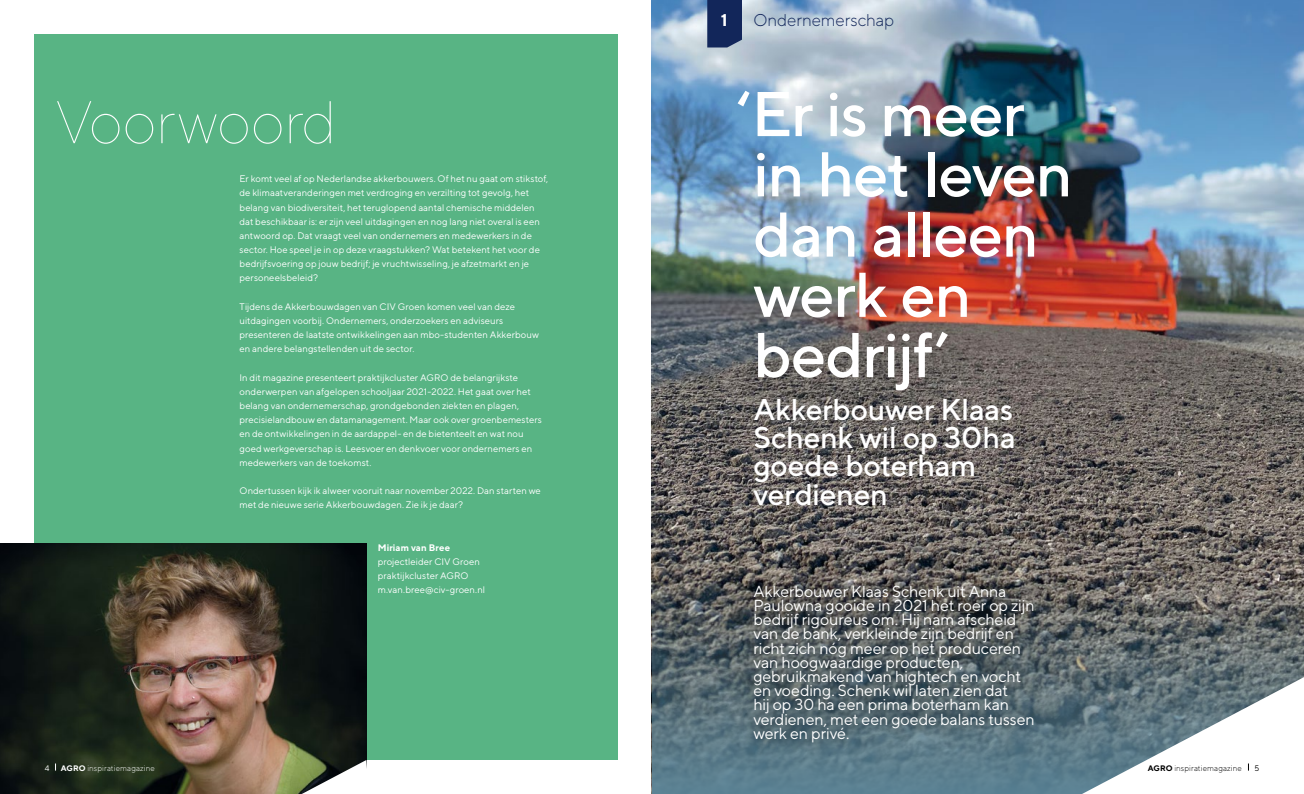
<style>
.page{position:relative;width:1304px;height:794px;background:#fff}
.page>*{position:absolute;margin:0;border:0;box-sizing:border-box;transform-origin:0 0}
.t1{font:500 63px/60.2px "TT Norms";letter-spacing:-.02em;color:#fff}
.t2{font:100 60px "TT Norms";letter-spacing:-.025em;color:#fff}
.t3{font:500 30px/28.4px "TT Norms";letter-spacing:-.01em;color:#fff}
.t4{font:300 17px "TT Norms";letter-spacing:-.005em;color:#12265a}
.t5{font:700 17px "TT Norms";color:#fff}
.t6{font:16px/14.2px "TT Norms";letter-spacing:-.01em;color:#fff}
.t7{font:9.5px/14.2px "TT Norms";letter-spacing:.005em;color:#fff}
.t8{font:700 9.5px "TT Norms";letter-spacing:.01em;color:#fff}
.t9{font:300 8px "TT Norms";letter-spacing:.01em;color:#fff}
.t10{font:300 8px "TT Norms";letter-spacing:.01em;color:#000}
.t11{font:8px "TT Norms";color:#fff}
.t12{font:8px "TT Norms";color:#000}
.s1{font-weight:700}
</style>
<div class="page">
<div style="left:34px;top:34px;width:584px;height:726px;background:#58b484"></div>
<img style="left:652px;top:0;width:652px;height:583px">
<svg style="left:652px;top:583px;width:652px;height:211px;background:#5d6f75"></svg>
<div style="left:707px;top:0;width:35px;height:47px;background:#12265a"></div>
<div style="left:742px;top:574px;width:304px;height:178px;background:#000;opacity:.75"></div>
<img style="left:0;top:544px;width:366px;height:250px">
<svg style="left:302px;top:760px;width:65px;height:34px"></svg>
<svg style="left:1082px;top:677px;width:222px;height:117px"></svg>
<h2 class="t2" style="left:55px;top:86px;width:283px">Voorwoord</h2>
<p class="t7" style="left:240px;top:171px;width:310px">Er komt veel af op Nederlandse akkerbouwers. Of het nu gaat om stikstof, de klimaatveranderingen met verdroging en verzilting tot gevolg, het belang van biodiversiteit, het teruglopend aantal chemische middelen dat beschikbaar is: er zijn veel uitdagingen en nog lang niet overal is een antwoord op. Dat vraagt veel van ondernemers en medewerkers in de sector. Hoe speel je in op deze vraagstukken? Wat betekent het voor de bedrijfsvoering op jouw bedrijf; je vruchtwisseling, je afzetmarkt en je personeelsbeleid?</p>
<p class="t7" style="left:240px;top:299px;width:301px">Tijdens de Akkerbouwdagen van CIV Groen komen veel van deze uitdagingen voorbij. Ondernemers, onderzoekers en adviseurs presenteren de laatste ontwikkelingen aan mbo-studenten Akkerbouw en andere belangstellenden uit de sector.</p>
<p class="t7" style="left:240px;top:370px;width:304px">In dit magazine presenteert praktijkcluster AGRO de belangrijkste onderwerpen van afgelopen schooljaar 2021-2022. Het gaat over het belang van ondernemerschap, grondgebonden ziekten en plagen, precisielandbouw en datamanagement. Maar ook over groenbemesters en de ontwikkelingen in de aardappel- en de bietenteelt en wat nou goed werkgeverschap is. Leesvoer en denkvoer voor ondernemers en medewerkers van de toekomst.</p>
<p class="t7" style="left:240px;top:483px;width:303px">Ondertussen kijk ik alweer vooruit naar november 2022. Dan starten we met de nieuwe serie Akkerbouwdagen. Zie ik je daar?</p>
<p class="t8" style="left:378px;top:541px;width:74px">Miriam van Bree</p>
<p class="t7" style="left:378px;top:554px;width:109px">projectleider CIV Groen praktijkcluster AGRO m.van.bree@civ-groen.nl</p>
<h3 class="t5" style="left:721px;top:10px;width:8px">1</h3>
<h3 class="t4" style="left:753px;top:10px;width:143px">Ondernemerschap</h3>
<h1 class="t1" style="left:736px;top:83px;width:338px">‘Er is meer in het leven dan alleen werk en bedrijf’</h1>
<h3 class="t3" style="left:753px;top:394px;width:264px">Akkerbouwer Klaas<br>Schenk wil op 30ha goede boterham verdienen</h3>
<p class="t6" style="left:753px;top:584px;width:283px">Akkerbouwer Klaas Schenk uit Anna Paulowna gooide in 2021 het roer op zijn bedrijf rigoureus om. Hij nam afscheid van de bank, verkleinde zijn bedrijf en richt zich nóg meer op het produceren van hoogwaardige producten, gebruikmakend van hightech en vocht en voeding. Schenk wil laten zien dat<br>hij op 30 ha een prima boterham kan verdienen, met een goede balans tussen werk en privé.</p>
<p class="t11" style="left:45px;top:763px;width:6px">4</p>
<p class="t9" style="left:61px;top:763px;width:96px"><span class="s1">AGRO</span> inspiratiemagazine</p>
<p class="t10" style="left:1148px;top:763px;width:96px"><span class="s1">AGRO</span> inspiratiemagazine</p>
<p class="t12" style="left:1254px;top:763px;width:6px">5</p>
</div>
